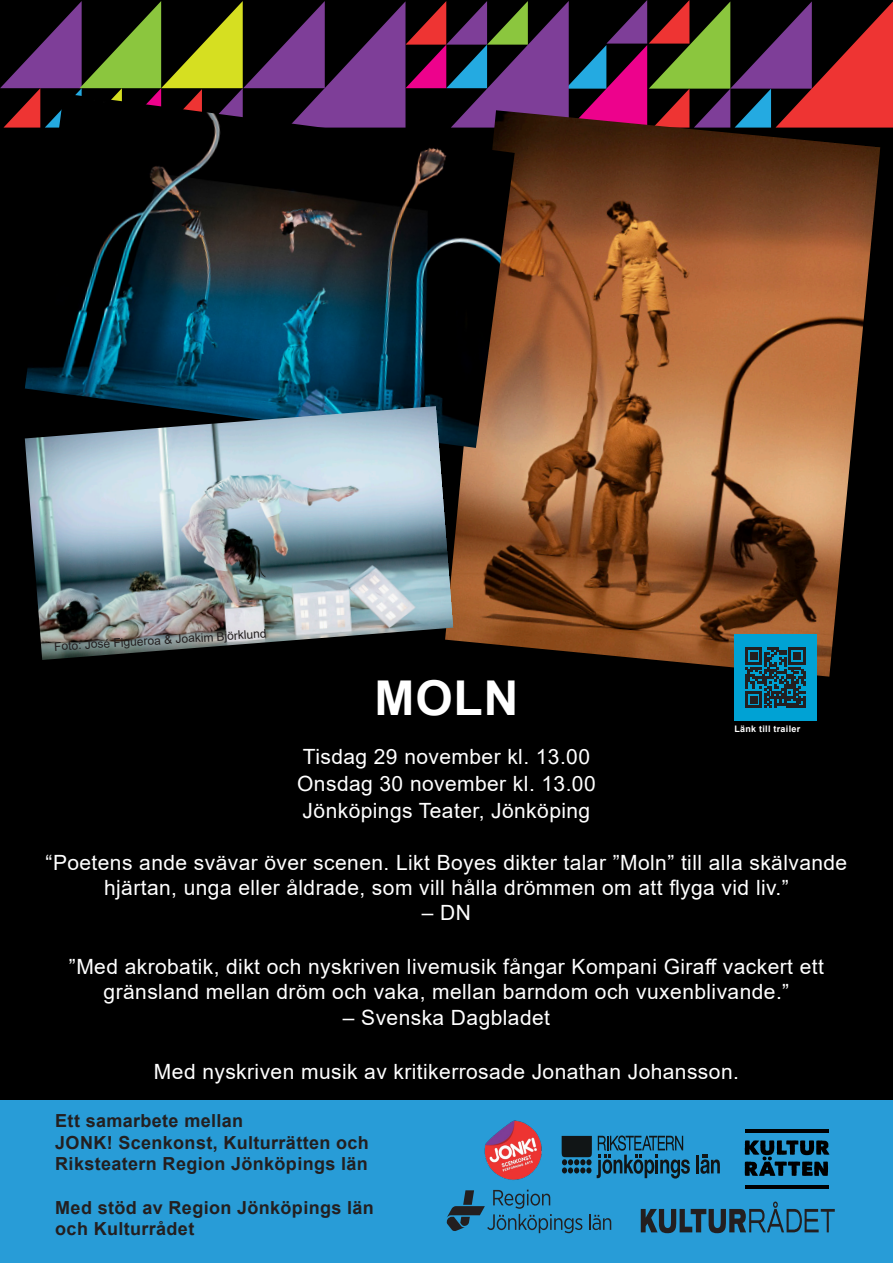
<style>
.page{position:relative;width:893px;height:1263px;background:#000}
.page>*{position:absolute;margin:0;border:0;box-sizing:border-box;transform-origin:0 0}
.t1{font:700 48px "Arial";color:#fff}
.t2{font:21px/25.2px "Arial";letter-spacing:.02em;color:#fff;text-align:center}
.t3{font:700 18px "Arial";letter-spacing:.02em;color:#231f20}
.t4{font:12px "Arial";color:#231f20}
.t5{font:700 9px "Arial";letter-spacing:.03em;color:#fff}
</style>
<div class="page">
<svg style="left:0;top:0;width:893px;height:128px"></svg>
<div style="left:0;top:1100px;width:893px;height:163px;background:#289cd7"></div>
<img style="left:484px;top:1120px;width:58px;height:60px">
<svg style="left:562px;top:1135px;width:128px;height:43px"></svg>
<hr style="left:696px;top:1155px;width:3px;height:18px;background:#111516">
<svg style="left:700px;top:1155px;width:20px;height:19px"></svg>
<hr style="left:745px;top:1185px;width:83px;height:3px;background:#000">
<hr style="left:745px;top:1129px;width:83px;height:3px;background:#000">
<svg style="left:745px;top:1140px;width:84px;height:36px"></svg>
<svg style="left:589px;top:1214px;width:22px;height:16px"></svg>
<svg style="left:446px;top:1189px;width:136px;height:44px"></svg>
<svg style="left:641px;top:1201px;width:194px;height:32px"></svg>
<img style="left:453px;top:110px;width:427px;height:567px">
<img style="left:25px;top:94px;width:490px;height:354px">
<img style="left:25px;top:406px;width:428px;height:254px">
<div style="left:734px;top:635px;width:82px;height:86px;background:#00a2d4"></div>
<svg style="left:745px;top:647px;width:61px;height:61px"></svg>
<p class="t4" style="left:54px;top:639px;width:214px;rotate:-4deg">Foto: José Figueroa &amp; Joakim Björklund</p>
<p class="t1" style="left:374px;top:664px;width:146px">MOLN</p>
<p class="t2" style="left:303px;top:743px;width:289px">Tisdag 29 november kl. 13.00</p>
<p class="t2" style="left:297px;top:770px;width:300px">Onsdag 30 november kl. 13.00</p>
<p class="t2" style="left:303px;top:797px;width:289px">Jönköpings Teater, Jönköping</p>
<p class="t2" style="left:46px;top:850px;width:803px">“Poetens ande svävar över scenen. Likt Boyes dikter talar ”Moln” till alla skälvande hjärtan, unga eller åldrade, som vill hålla drömmen om att flyga vid liv.”</p>
<p class="t2" style="left:422px;top:900px;width:51px">– DN</p>
<p class="t2" style="left:69px;top:954px;width:757px">”Med akrobatik, dikt och nyskriven livemusik fångar Kompani Giraff vackert ett gränsland mellan dröm och vaka, mellan barndom och vuxenblivande.”</p>
<p class="t2" style="left:343px;top:1004px;width:209px">– Svenska Dagbladet</p>
<p class="t2" style="left:154px;top:1058px;width:586px">Med nyskriven musik av kritikerrosade Jonathan Johansson.</p>
<p class="t3" style="left:55px;top:1108px;width:189px">Ett samarbete mellan</p>
<p class="t3" style="left:55px;top:1130px;width:315px">JONK! Scenkonst, Kulturrätten och</p>
<p class="t3" style="left:55px;top:1151px;width:314px">Riksteatern Region Jönköpings län</p>
<p class="t3" style="left:55px;top:1195px;width:320px">Med stöd av Region Jönköpings län</p>
<p class="t3" style="left:55px;top:1216px;width:141px">och Kulturrådet</p>
<p class="t5" style="left:734px;top:722px;width:67px">Länk till trailer</p>
</div>
